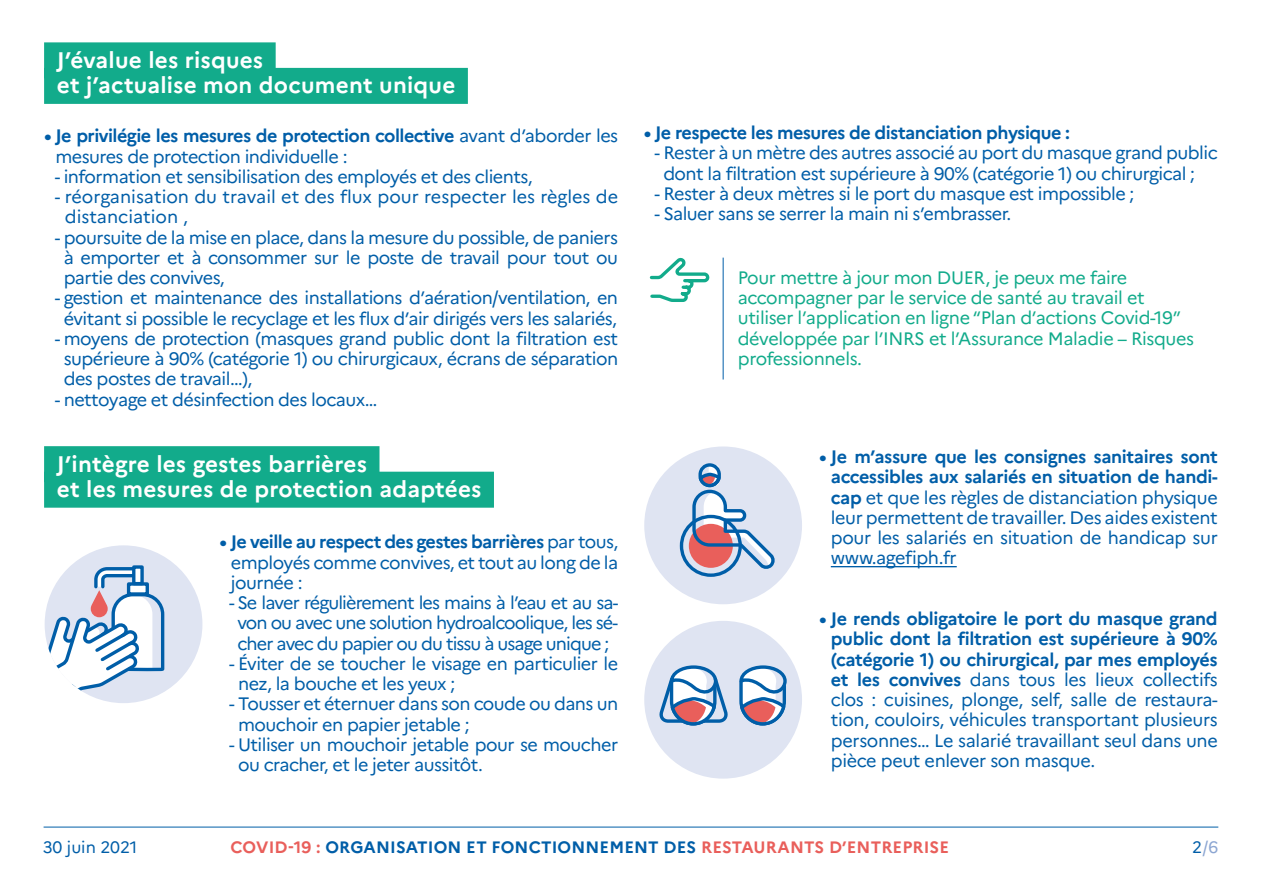
<style>
.page{position:relative;width:1263px;height:893px;background:#fff}
.page>*{position:absolute;margin:0;border:0;box-sizing:border-box;transform-origin:0 0}
.t1{font:700 22.5px/25.5px "Marianne";letter-spacing:.01em;color:#fff}
.t2{font:18px/20.2px "Marianne";letter-spacing:-.03em;color:#005ea8}
.t3{font:18px/20.2px "Marianne";letter-spacing:-.02em;color:#12ab8b}
.t4{font:18px/20.2px "Marianne";letter-spacing:-.05em;color:#005ea8;text-align:center}
.t5{font:18px/20.2px "Marianne";color:#005ea8}
.t6{font:700 18px "Marianne";letter-spacing:-.03em;color:#005ea8}
.t7{font:700 16.5px "Marianne";letter-spacing:.01em;color:#e95f5b}
.t8{font:16.5px "Marianne";color:#005ea8}
.t9{font:16.5px "Marianne";color:#8ca6d2}
.s1{font-weight:700}
.s2{color:#005ea8}
</style>
<div class="page">
<hr style="left:44px;top:827px;width:1174px;height:1px;background:#005ea8">
<div style="left:44px;top:42px;width:232px;height:36px;background:#12ab8b"></div>
<div style="left:44px;top:68px;width:424px;height:36px;background:#12ab8b"></div>
<div style="left:44px;top:446px;width:335px;height:36px;background:#12ab8b"></div>
<div style="left:44px;top:472px;width:450px;height:36px;background:#12ab8b"></div>
<hr style="left:831px;top:566px;width:126px;height:1px;background:#005ea8">
<hr style="left:723px;top:258px;width:1px;height:121px;background:#005ea8">
<svg style="left:649px;top:257px;width:61px;height:45px"></svg>
<div style="left:644px;top:621px;width:158px;height:158px;background:#dfe4f2;border-radius:50%"></div>
<svg style="left:660px;top:665px;width:68px;height:61px"></svg>
<svg style="left:739px;top:665px;width:48px;height:61px"></svg>
<div style="left:45px;top:545px;width:157px;height:158px;background:#dfe4f2;border-radius:50%"></div>
<svg style="left:45px;top:565px;width:120px;height:135px"></svg>
<div style="left:644px;top:446px;width:158px;height:158px;background:#dfe4f2;border-radius:50%"></div>
<svg style="left:709px;top:465px;width:10px;height:20px"></svg>
<div style="left:698px;top:463px;width:23px;height:24px;border:3px solid #005ea8;border-radius:10px"></div>
<div style="left:689px;top:524px;width:44px;height:44px;background:#e95f5b;border-radius:50%"></div>
<div style="left:680px;top:515px;width:62px;height:62px;border:3px solid #005ea8;border-radius:50%"></div>
<svg style="left:691px;top:474px;width:84px;height:99px"></svg>
<p class="t1" style="left:57px;top:47px;width:400px">J’évalue les risques<br>et j’actualise mon document unique</p>
<p class="t2" style="left:56px;top:126px;width:564px;text-indent:-11px"><span class="s1">• Je privilégie les mesures de protection collective</span> avant d’aborder les mesures de protection individuelle :</p>
<p class="t2" style="left:55px;top:166px;width:479px">- information et sensibilisation des employés et des clients,</p>
<p class="t5" style="left:65px;top:187px;width:555px;text-indent:-10px">- réorganisation du travail et des flux pour respecter les règles de distanciation ,</p>
<p class="t2" style="left:64px;top:227px;width:556px;text-align:justify;text-indent:-9px">- poursuite de la mise en place, dans la mesure du possible, de paniers à emporter et à consommer sur le poste de travail pour tout ou partie des convives,</p>
<p class="t2" style="left:55px;top:288px;width:565px;text-align:center">- gestion et maintenance des installations d’aération/ventilation, en évitant si possible le recyclage et les flux d’air dirigés vers les salariés,</p>
<p class="t2" style="left:64px;top:328px;width:556px;text-align:justify;text-indent:-9px">- moyens de protection (masques grand public dont la filtration est supérieure à 90% (catégorie 1) ou chirurgicaux, écrans de séparation des postes de travail…),</p>
<p class="t2" style="left:55px;top:389px;width:324px">- nettoyage et désinfection des locaux…</p>
<p class="t1" style="left:57px;top:451px;width:426px">J’intègre les gestes barrières<br>et les mesures de protection adaptées</p>
<p class="t2" style="left:231px;top:532px;width:389px;text-align:justify;text-indent:-11px"><span class="s1">• Je veille au respect des gestes barrières</span> par tous, employés comme convives, et tout au long de la journée :</p>
<p class="t4" style="left:229px;top:592px;width:391px">- Se laver régulièrement les mains à l’eau et au sa&shy;von ou avec une solution hydroalcoolique, les sé&shy;cher avec du papier ou du tissu à usage unique ;</p>
<p class="t2" style="left:238px;top:653px;width:382px;text-indent:-9px">- Éviter de se toucher le visage en particulier le nez, la bouche et les yeux ;</p>
<p class="t2" style="left:238px;top:694px;width:382px;text-indent:-9px">- Tousser et éternuer dans son coude ou dans un mouchoir en papier jetable ;</p>
<p class="t2" style="left:238px;top:734px;width:382px;text-indent:-9px">- Utiliser un mouchoir jetable pour se moucher ou cracher, et le jeter aussitôt.</p>
<p class="t6" style="left:644px;top:122px;width:428px">• Je respecte les mesures de distanciation physique :</p>
<p class="t2" style="left:663px;top:143px;width:556px;text-indent:-9px">- Rester à un mètre des autres associé au port du masque grand public dont la filtration est supérieure à 90% (catégorie 1) ou chirurgical ;</p>
<p class="t2" style="left:654px;top:183px;width:482px">- Rester à deux mètres si le port du masque est impossible ;</p>
<p class="t2" style="left:654px;top:203px;width:359px">- Saluer sans se serrer la main ni s’embrasser.</p>
<p class="t3" style="left:738px;top:267px;width:458px">Pour mettre à jour mon DUER, je peux me faire accompagner par le service de santé au travail et utiliser l’application en ligne “Plan d’actions Covid-19” développée par l’INRS et l’Assurance Maladie – Risques professionnels.</p>
<p class="t2" style="left:831px;top:446px;width:388px;text-align:justify;text-indent:-12px"><span class="s1">• Je m’assure que les consignes sanitaires sont accessibles aux salariés en situation de handi&shy;cap</span> et que les règles de distanciation physique leur permettent de travailler. Des aides existent pour les salariés en situation de handicap sur www.agefiph.fr</p>
<p class="t2" style="left:831px;top:608px;width:388px;text-align:justify;text-indent:-12px"><span class="s1">• Je rends obligatoire le port du masque grand public dont la filtration est supérieure à 90% (catégorie 1) ou chirurgical, par mes employés et les convives</span> dans tous les lieux collectifs clos : cuisines, plonge, self, salle de restaura&shy;tion, couloirs, véhicules transportant plusieurs personnes… Le salarié travaillant seul dans une pièce peut enlever son masque.</p>
<p class="t8" style="left:43px;top:837px;width:96px">30 juin 2021</p>
<p class="t7" style="left:230px;top:837px;width:720px">COVID-19 : <span class="s2">ORGANISATION ET FONCTIONNEMENT DES</span> RESTAURANTS D’ENTREPRISE</p>
<p class="t9" style="left:1192px;top:837px;width:28px"><span class="s2">2</span>/6</p>
</div>
